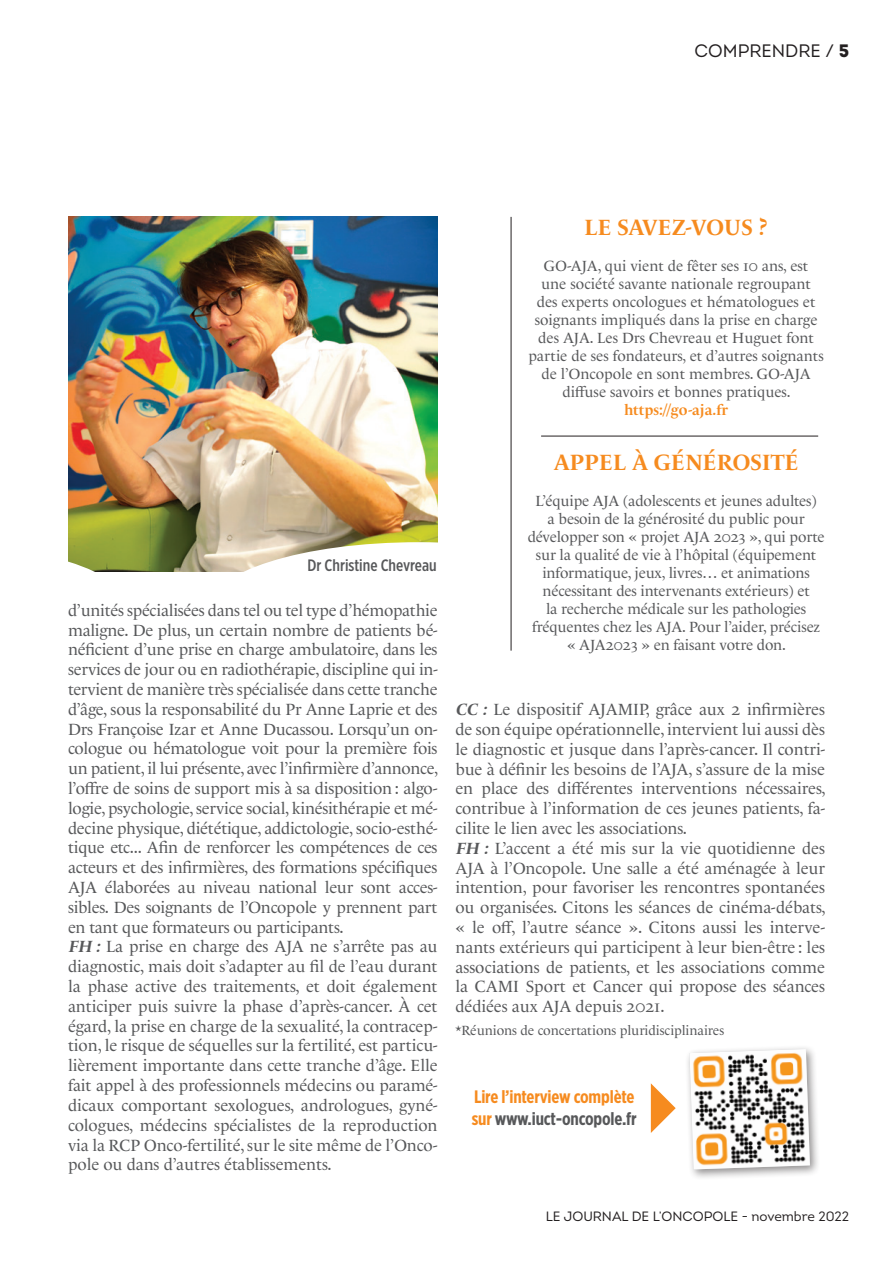
<style>
.page{position:relative;width:893px;height:1263px;background:#fff}
.page>*{position:absolute;margin:0;border:0;box-sizing:border-box;transform-origin:0 0}
.t1{font:700 22.5px "Le Monde Livre Classic Std";color:#f68b1f}
.t2{font:700 18px/21.6px "Gotham X Narrow";letter-spacing:-.01em;color:#f68b1f}
.t3{font:18px "Intro Book Alt";color:#231f20}
.t4{font:16.5px/19.8px "Le Monde Livre Classic Std";color:#57585a}
.t5{font:500 16.5px "Gotham X Narrow";color:#57585a}
.t6{font:15px/18px "Le Monde Livre Classic Std";letter-spacing:-.005em;color:#57585a;text-align:center}
.t7{font:700 15px "Le Monde Livre Classic Std";letter-spacing:.005em;color:#f68b1f}
.t8{font:13.5px "Le Monde Livre Classic Std";color:#57585a}
.t9{font:13.5px "Intro";color:#231f20}
.s1{font-family:"Intro Black Alt"}
.s2{font-weight:700;font-style:italic}
.s3{color:#57585a}
</style>
<div class="page">
<img style="left:68px;top:217px;width:369px;height:354px">
<svg style="left:68px;top:542px;width:62px;height:30px;background:#95a348"></svg>
<div style="left:208px;top:542px;width:421px;height:133px;background:#fff;border-radius:50%"></div>
<hr style="left:511px;top:217px;width:1px;height:434px;background:#231f20">
<hr style="left:541px;top:436px;width:277px;height:1px;background:#231f20">
<svg style="left:651px;top:1083px;width:25px;height:50px"></svg>
<div style="left:685px;top:1044px;width:136px;height:136px;background:#231f20;opacity:.5"></div>
<img style="left:689px;top:1049px;width:121px;height:120px">
<p class="t3" style="left:694px;top:40px;width:156px">COMPRENDRE / <span class="s1">5</span></p>
<p class="t5" style="left:308px;top:555px;width:131px">Dr Christine Chevreau</p>
<p class="t4" style="left:68px;top:600px;width:372px">d’unités spécialisées dans tel ou tel type d’hémopathie maligne. De plus, un certain nombre de patients bé&shy;néficient d’une prise en charge ambulatoire, dans les services de jour ou en radiothérapie, discipline qui in&shy;tervient de manière très spécialisée dans cette tranche d’âge, sous la responsabilité du Pr Anne Laprie et des Drs Françoise Izar et Anne Ducassou. Lorsqu’un on&shy;cologue ou hématologue voit pour la première fois un patient, il lui présente, avec l’infirmière d’annonce, l’offre de soins de support mis à sa disposition : algo&shy;logie, psychologie, service social, kinésithérapie et mé&shy;decine physique, diététique, addictologie, socio-esthé&shy;tique etc... Afin de renforcer les compétences de ces acteurs et des infirmières, des formations spécifiques AJA élaborées au niveau national leur sont acces&shy;sibles. Des soignants de l’Oncopole y prennent part en tant que formateurs ou participants.<br><span class="s2">FH:</span> La prise en charge des AJA ne s’arrête pas au diagnostic, mais doit s’adapter au fil de l’eau durant la phase active des traitements, et doit également anticiper puis suivre la phase d’après-cancer. À cet égard, la prise en charge de la sexualité, la contracep&shy;tion, le risque de séquelles sur la fertilité, est particu&shy;lièrement importante dans cette tranche d’âge. Elle fait appel à des professionnels médecins ou paramé&shy;dicaux comportant sexologues, andrologues, gyné&shy;cologues, médecins spécialistes de la reproduction via la RCP Onco-fertilité, sur le site même de l’Onco&shy;pole ou dans d’autres établissements.</p>
<h1 class="t1" style="left:584px;top:214px;width:185px">LE SAVEZ-VOUS ?</h1>
<p class="t6" style="left:528px;top:257px;width:297px">GO-AJA, qui vient de fêter ses 10 ans, est<br>une société savante nationale regroupant<br>des experts oncologues et hématologues et soignants impliqués dans la prise en charge des AJA. Les Drs Chevreau et Huguet font partie de ses fondateurs, et d’autres soignants de l’Oncopole en sont membres. GO-AJA diffuse savoirs et bonnes pratiques.</p>
<p class="t7" style="left:624px;top:401px;width:106px">https://go-aja.fr</p>
<h1 class="t1" style="left:554px;top:449px;width:246px">APPEL À GÉNÉROSITÉ</h1>
<p class="t6" style="left:528px;top:491px;width:298px">L’équipe AJA (adolescents et jeunes adultes)<br>a besoin de la générosité du public pour développer son « projet AJA 2023 », qui porte sur la qualité de vie à l’hôpital (équipement informatique, jeux, livres… et animations nécessitant des intervenants extérieurs) et<br>la recherche médicale sur les pathologies fréquentes chez les AJA. Pour l’aider, précisez « AJA2023 » en faisant votre don.</p>
<p class="t4" style="left:455px;top:700px;width:372px"><span class="s2">CC:</span> Le dispositif AJAMIP, grâce aux 2 infirmières de son équipe opérationnelle, intervient lui aussi dès le diagnostic et jusque dans l’après-cancer. Il contri&shy;bue à définir les besoins de l’AJA, s’assure de la mise en place des différentes interventions nécessaires, contribue à l’information de ces jeunes patients, fa&shy;cilite le lien avec les associations.<br><span class="s2">FH :</span> L’accent a été mis sur la vie quotidienne des AJA à l’Oncopole. Une salle a été aménagée à leur intention, pour favoriser les rencontres spontanées ou organisées. Citons les séances de cinéma-débats, « le off, l’autre séance ». Citons aussi les interve&shy;nants extérieurs qui participent à leur bien-être : les associations de patients, et les associations comme la CAMI Sport et Cancer qui propose des séances dédiées aux AJA depuis 2021.</p>
<p class="t8" style="left:455px;top:1022px;width:270px">*Réunions de concertations pluridisciplinaires</p>
<p class="t2" style="left:472px;top:1086px;width:166px">Lire l’interview complète sur <span class="s3">www.iuct-oncopole.fr</span></p>
<p class="t9" style="left:546px;top:1208px;width:305px">LE JOURNAL DE L’ONCOPOLE - novembre 2022</p>
</div>
